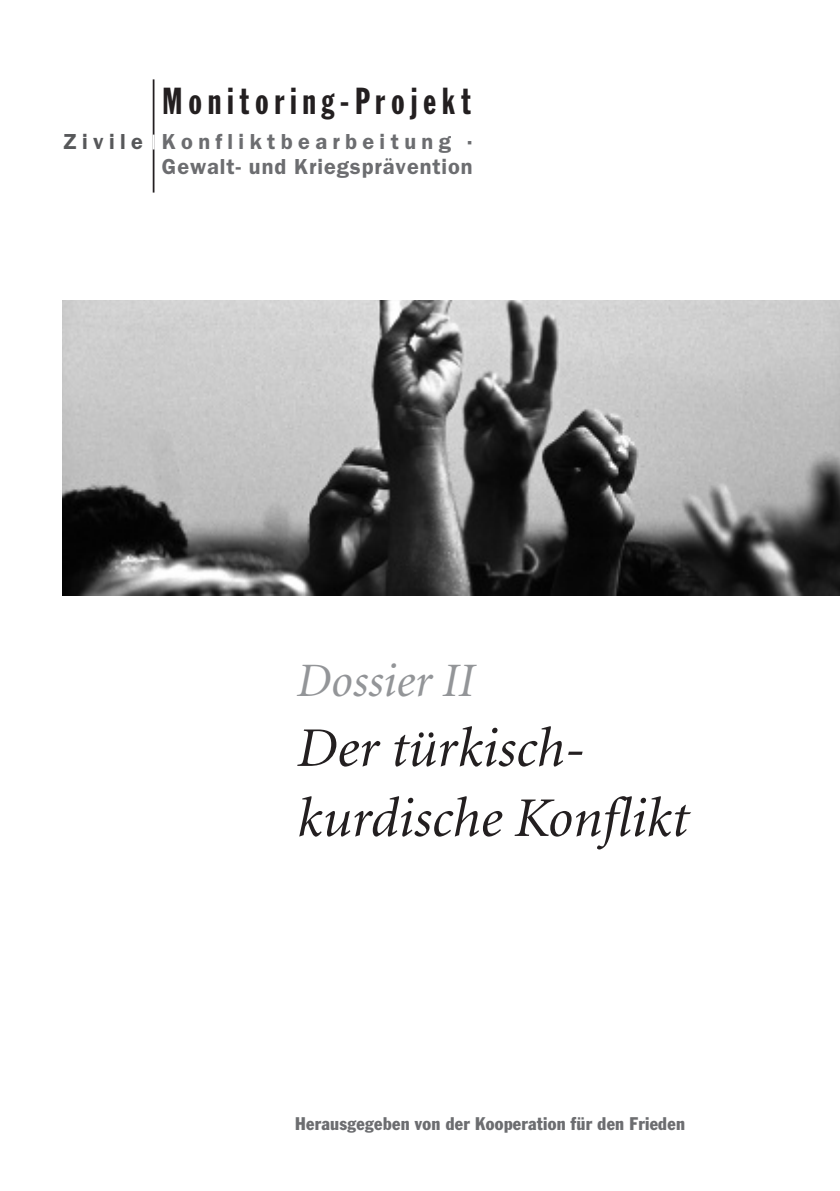
<style>
.page{position:relative;width:840px;height:1191px;background:#fff}
.page>*{position:absolute;margin:0;border:0;box-sizing:border-box;transform-origin:0 0}
.t1{font:italic 56px/70px "Minion";color:#231f20}
.t2{font:italic 48px "Minion";color:#939598}
.t3{font:37px "Franklin Gothic Extra Cond";letter-spacing:.165em;color:#231f20}
.t4{font:600 21.8px/24.6px "Franklin Gothic";letter-spacing:.245em;color:#6c6d70;text-align:right}
.t5{font:condensed 18px "Franklin Gothic";letter-spacing:.015em;color:#6c6d70}
.s1{color:#57585a}
</style>
<div class="page">
<hr style="left:153px;top:79px;width:1px;height:113px;background:#231f20">
<svg style="left:152px;top:135px;width:2px;height:14px"></svg>
<img style="left:62px;top:300px;width:777px;height:295px">
<h3 class="t3" style="left:162px;top:87px;width:309px">Monitoring-Projekt</h3>
<p class="t4" style="left:62px;top:130px;width:412px"><span class="s1">Zivile</span> Konfliktbearbeitung ·<br>Gewalt- und Kriegsprävention</p>
<h2 class="t2" style="left:295px;top:662px;width:179px">Dossier II</h2>
<h1 class="t1" style="left:295px;top:717px;width:392px">Der türkisch&shy;kurdische Konflikt</h1>
<p class="t5" style="left:295px;top:1117px;width:391px">Herausgegeben von der Kooperation für den Frieden</p>
</div>
